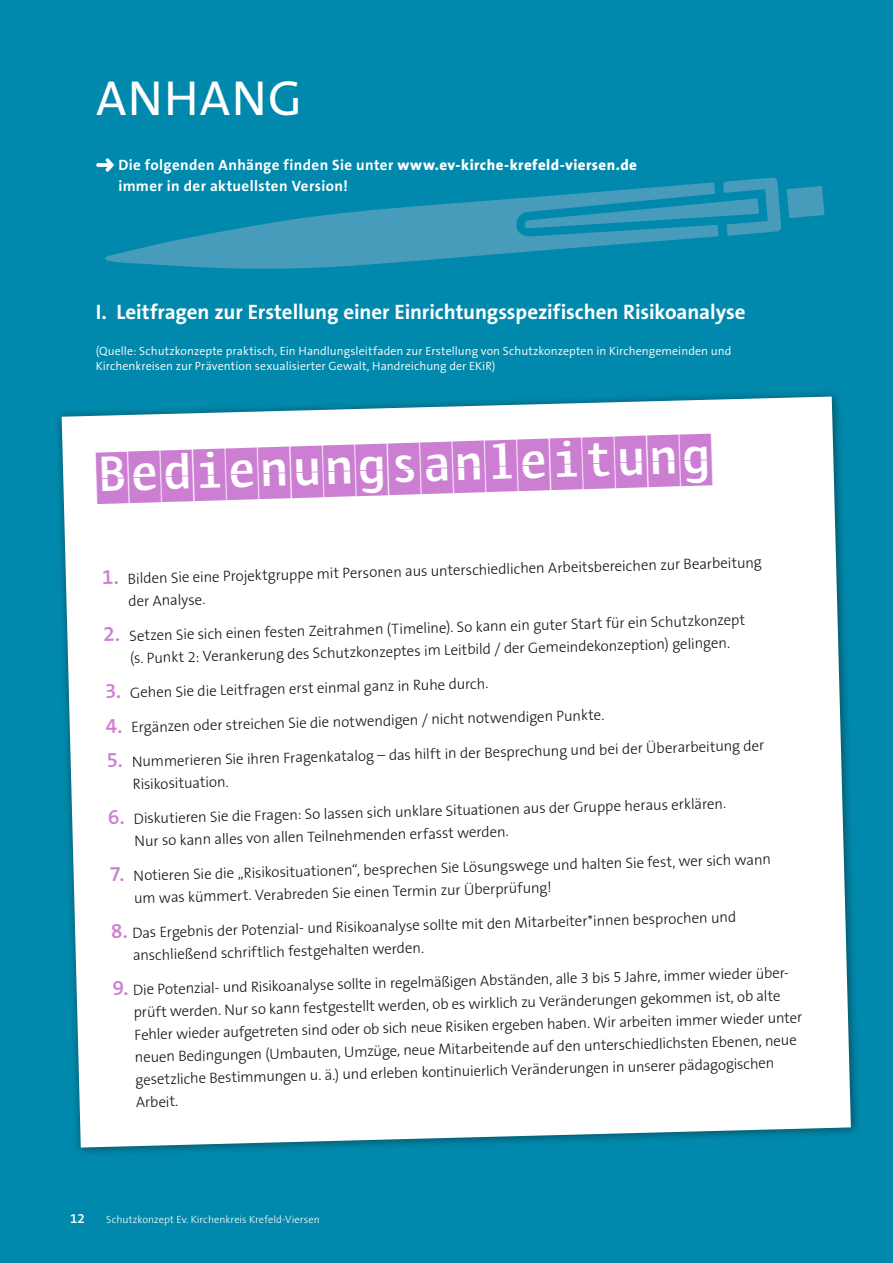
<style>
.page{position:relative;width:893px;height:1263px;background:#0089ac}
.page>*{position:absolute;margin:0;border:0;box-sizing:border-box;transform-origin:0 0}
.t1{font:49.5px "Solari";color:#cc7fd2;scale:.96 1}
.t2{font:49.5px "The Sans OT5 Plain";letter-spacing:.03em;color:#fff}
.t3{font:700 21px "The Sans OT7";letter-spacing:-.005em;color:#fff}
.t4{font:300 15px/22.5px "The Sans OT3";color:#131413}
.t5{font:700 15px/21.3px "The Sans OT7";letter-spacing:.025em;color:#fff}
.t6{font:600 13.5px "The Sans OT6";color:#fff}
.t7{font:300 12px/15px "The Sans OT4";letter-spacing:.005em;color:#fff}
.t8{font:300 10.5px "The Sans OT3";letter-spacing:.005em;color:#fff}
.s1{font-family:"The Sans OT8";font-weight:800}
.s2{font-family:"The Sans OT6";font-weight:600;font-size:21px;color:#cc7fd2}
</style>
<div class="page">
<div style="left:54px;top:389px;width:807px;height:769px;background:#131413;opacity:.5"></div>
<div style="left:62px;top:396px;width:789px;height:751px;background:#fff"></div>
<svg style="left:105px;top:198px;width:614px;height:71px;fill:#489cbb"></svg>
<svg style="left:524px;top:178px;width:257px;height:58px"></svg>
<div style="left:787px;top:186px;width:37px;height:32px;background:#489cbb;border-radius:3px"></div>
<svg style="left:96px;top:158px;width:18px;height:14px"></svg>
<h1 class="t2" style="left:96px;top:67px;width:207px">ANHANG</h1>
<p class="t5" style="left:118px;top:154px;width:520px">Die folgenden Anhänge finden Sie unter <span class="s1">www.ev-kirche-krefeld-viersen.de </span>immer in der aktuellsten Version!</p>
<h2 class="t3" style="left:96px;top:298px;width:651px">I. Leitfragen zur Erstellung einer Einrichtungsspezifischen Risikoanalyse</h2>
<p class="t7" style="left:96px;top:344px;width:637px">(Quelle: Schutzkonzepte praktisch, Ein Handlungsleitfaden zur Erstellung von Schutzkonzepten in Kirchengemeinden und<br>Kirchenkreisen zur Prävention sexualisierter Gewalt, Handreichung der EKiR)</p>
<h1 class="t1" style="left:96px;top:453px;width:642px;rotate:-2deg">Bedienungsanleitung</h1>
<p class="t4" style="left:127px;top:572px;width:636px;line-height:20px;text-indent:-26px;rotate:-2deg"><sup>1.</sup> Bilden Sie eine Projektgruppe mit Personen aus unterschiedlichen Arbeitsbereichen zur Bearbeitung der Analyse.</p>
<p class="t4" style="left:129px;top:627px;width:618px;text-indent:-26px;rotate:-2deg"><sup>2.</sup> Setzen Sie sich einen festen Zeitrahmen (Timeline). So kann ein guter Start für ein Schutzkonzept (s. Punkt 2: Verankerung des Schutzkonzeptes im Leitbild / der Gemeindekonzeption) gelingen.</p>
<p class="t4" style="left:105px;top:684px;width:385px;rotate:-2deg"><span class="s2">3.</span> Gehen Sie die Leitfragen erst einmal ganz in Ruhe durch.</p>
<p class="t4" style="left:105px;top:719px;width:500px;rotate:-2deg"><span class="s2">4.</span> Ergänzen oder streichen Sie die notwendigen / nicht notwendigen Punkte.</p>
<p class="t4" style="left:131px;top:754px;width:634px;line-height:20.2px;text-indent:-25px;rotate:-2deg"><sup>5.</sup> Nummerieren Sie ihren Fragenkatalog – das hilft in der Besprechung und bei der Überarbeitung der<br>Risikosituation.</p>
<p class="t4" style="left:133px;top:810px;width:594px;line-height:21.6px;text-indent:-25px;rotate:-2deg"><sup>6.</sup> Diskutieren Sie die Fragen: So lassen sich unklare Situationen aus der Gruppe heraus erklären.<br>Nur so kann alles von allen Teilnehmenden erfasst werden.</p>
<p class="t4" style="left:133px;top:867px;width:639px;line-height:21.9px;text-indent:-24px;rotate:-2deg"><sup>7.</sup> Notieren Sie die „Risikosituationen“, besprechen Sie Lösungswege und halten Sie fest, wer sich wann um was kümmert. Verabreden Sie einen Termin zur Überprüfung!</p>
<p class="t4" style="left:132px;top:925px;width:606px;line-height:21.1px;text-indent:-21px;rotate:-2deg"><sup>8.</sup> Das Ergebnis der Potenzial- und Risikoanalyse sollte mit den Mitarbeiter*innen besprochen und anschließend schriftlich festgehalten werden.</p>
<p class="t4" style="left:132px;top:981px;width:670px;text-indent:-20px;rotate:-2deg"><sup>9.</sup> Die Potenzial- und Risikoanalyse sollte in regelmäßigen Abständen, alle 3 bis 5 Jahre, immer wieder über&shy;prüft werden. Nur so kann festgestellt werden, ob es wirklich zu Veränderungen gekommen ist, ob alte Fehler wieder aufgetreten sind oder ob sich neue Risiken ergeben haben. Wir arbeiten immer wieder unter neuen Bedingungen (Umbauten, Umzüge, neue Mitarbeitende auf den unterschiedlichsten Ebenen, neue gesetzliche Bestimmungen u. ä.) und erleben kontinuierlich Veränderungen in unserer pädagogischen</p>
<p class="t4" style="left:136px;top:1091px;width:44px;rotate:-2deg">Arbeit.</p>
<p class="t6" style="left:70px;top:1209px;width:16px">12</p>
<p class="t8" style="left:106px;top:1212px;width:215px">Schutzkonzept Ev. Kirchenkreis Krefeld-Viersen</p>
</div>
